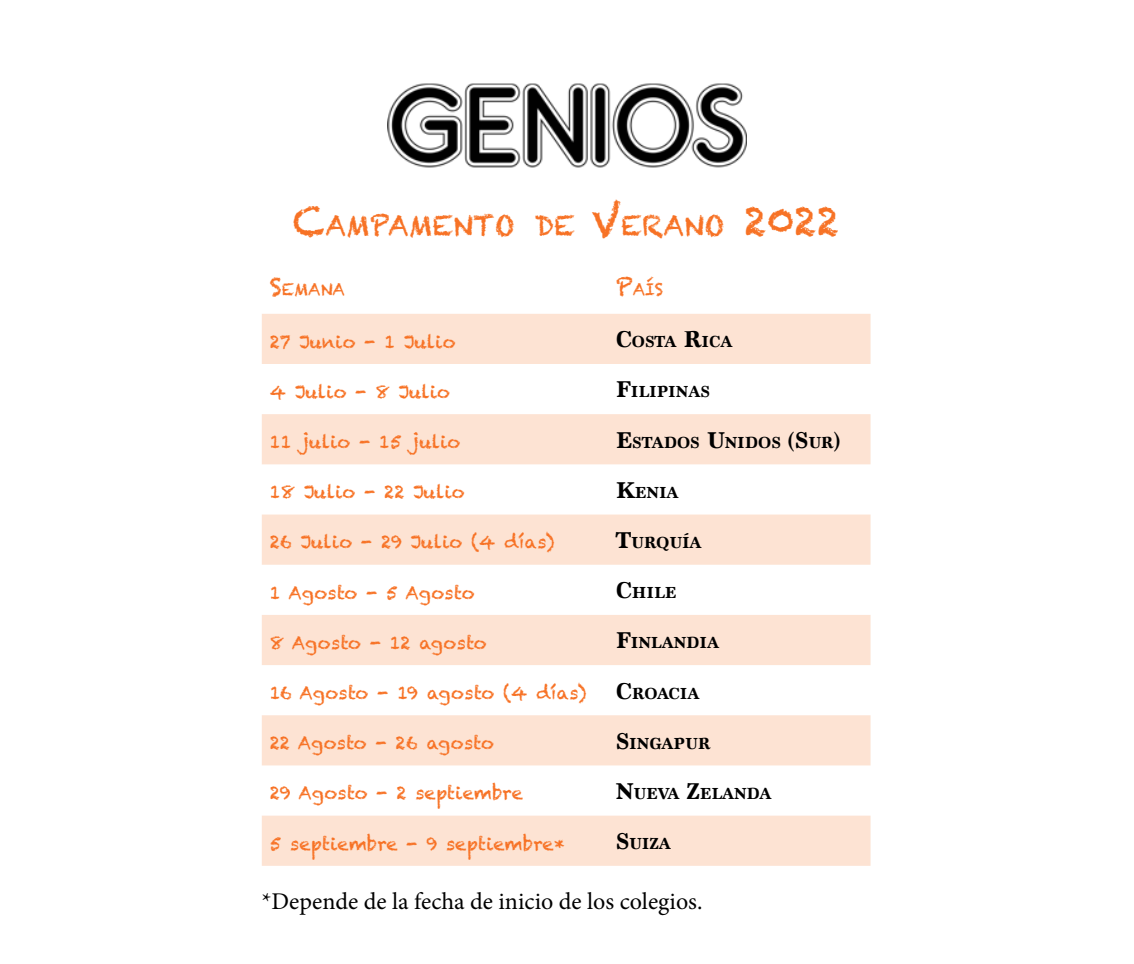
<style>
.page{position:relative;width:1134px;height:964px;background:#fff}
.page>*{position:absolute;margin:0;border:0;box-sizing:border-box;transform-origin:0 0}
.t1{font:28px "Chalkduster";color:#f77225}
.t2{font:24px "Minion Pro";color:#000}
.t3{font:18px "Chalkduster";color:#f77225}
.t4{font:700 16.8px "Marion";color:#000}
.t5{font:16.8px "Chalkduster";color:#f77225}
.s1{font-size:40px}
.s2{font-size:24px}
.s3{font-family:"Marion";font-weight:700;font-size:24px;color:#000}
.s4{font-family:"Marion";font-weight:700;font-size:16.8px;color:#000}
</style>
<div class="page">
<img style="left:388px;top:83px;width:358px;height:85px">
<svg style="left:262px;top:314px;width:608px;height:552px;fill:#fde3d3"></svg>
<h1 class="t1" style="left:293px;top:209px;width:548px"><span class="s1">C</span>ampamento de <span class="s1">V</span>erano <span class="s1">2022</span></h1>
<p class="t5" style="left:270px;top:279px;width:77px"><span class="s2">S</span>emana</p>
<p class="t5" style="left:616px;top:279px;width:48px"><span class="s2">P</span>aís</p>
<p class="t3" style="left:270px;top:331px;width:187px">27 Junio - 1 Julio</p>
<p class="t4" style="left:616px;top:332px;width:118px"><span class="s2">C</span>OSTA <span class="s2">R</span>ICA</p>
<p class="t3" style="left:270px;top:381px;width:182px">4 Julio - 8 Julio</p>
<p class="t4" style="left:616px;top:382px;width:96px"><span class="s2">F</span>ILIPINAS</p>
<p class="t3" style="left:270px;top:431px;width:192px">11 julio - 15 julio</p>
<p class="t4" style="left:616px;top:432px;width:226px"><span class="s2">E</span>STADOS <span class="s2">U</span>NIDOS <span class="s2">(S</span>UR<span class="s2">)</span></p>
<p class="t3" style="left:270px;top:481px;width:197px">18 Julio - 22 Julio</p>
<p class="t4" style="left:616px;top:482px;width:64px"><span class="s2">K</span>ENIA</p>
<p class="t3" style="left:270px;top:532px;width:286px">26 Julio - 29 Julio (4 días)</p>
<p class="t4" style="left:616px;top:532px;width:88px"><span class="s2">T</span>URQUÍA</p>
<p class="t3" style="left:270px;top:582px;width:206px">1 Agosto - 5 Agosto</p>
<p class="t4" style="left:616px;top:583px;width:61px"><span class="s2">C</span>HILE</p>
<p class="t3" style="left:270px;top:632px;width:218px">8 Agosto - 12 agosto</p>
<p class="t4" style="left:616px;top:633px;width:105px"><span class="s2">F</span>INLANDIA</p>
<p class="t3" style="left:270px;top:682px;width:431px">16 Agosto - 19 agosto (4 días) <span class="s3">C</span><span class="s4">ROACIA</span></p>
<p class="t3" style="left:270px;top:732px;width:226px">22 Agosto - 26 agosto</p>
<p class="t4" style="left:616px;top:733px;width:83px"><span class="s2">S</span>INGAPUR</p>
<p class="t3" style="left:270px;top:782px;width:255px">29 Agosto - 2 septiembre</p>
<p class="t4" style="left:616px;top:783px;width:157px"><span class="s2">N</span>UEVA <span class="s2">Z</span>ELANDA</p>
<p class="t3" style="left:270px;top:833px;width:297px">5 septiembre - 9 septiembre*</p>
<p class="t4" style="left:616px;top:833px;width:57px"><span class="s2">S</span>UIZA</p>
<h2 class="t2" style="left:262px;top:885px;width:442px">*Depende de la fecha de inicio de los colegios.</h2>
</div>
